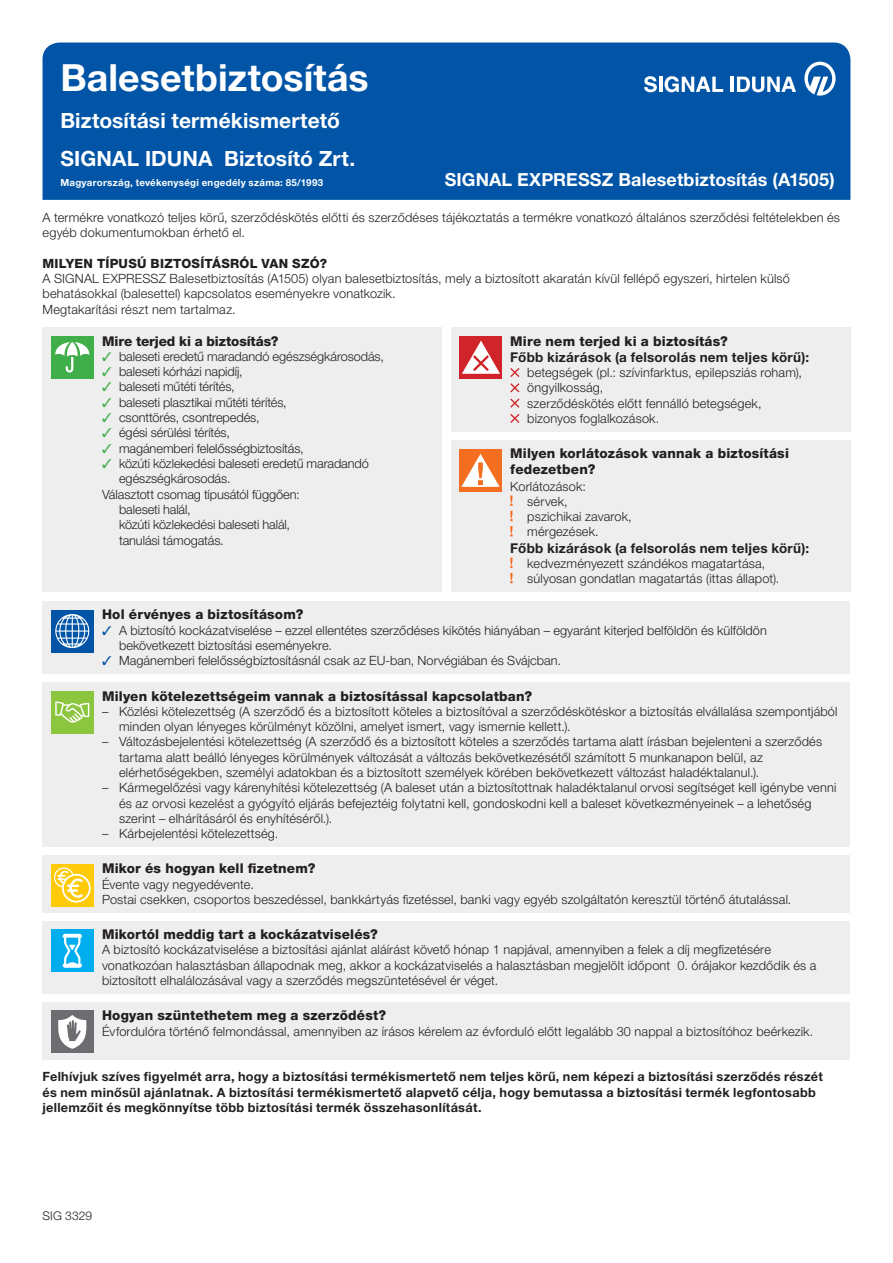
<style>
.page{position:relative;width:893px;height:1263px;background:#fff}
.page>*{position:absolute;margin:0;border:0;box-sizing:border-box;transform-origin:0 0}
.t1{font:700 37.5px "Helvetica Neue LT Std";color:#fff}
.t2{font:700 21px "Helvetica Neue LT Std";letter-spacing:.005em;color:#fff}
.t3{font:700 18px "Helvetica Neue LT Std";letter-spacing:.005em;color:#fff}
.t4{font:800 13.5px/16.2px "Helvetica Neue LT Std";letter-spacing:.01em;color:#231f20}
.t5{font:700 13.5px "Helvetica Neue LT Std";letter-spacing:.015em;color:#231f20}
.t6{font:300 12.75px/15.3px "Helvetica Neue LT Std";letter-spacing:.01em;color:#231f20}
.t7{font:700 12.75px/15.3px "Helvetica Neue LT Std";letter-spacing:.02em;color:#231f20}
.t8{font:800 12.75px "Helvetica Neue LT Std";letter-spacing:.02em;color:#231f20}
.t9{font:300 12.75px "Helvetica Neue LT Std";letter-spacing:-.01em;color:#231f20}
.t10{font:300 12px "Helvetica Neue LT Std";letter-spacing:.01em;color:#231f20}
.t11{font:700 9.75px "Helvetica Neue LT Std";letter-spacing:.03em;color:#fff}
.s1{color:#40ae49}
.s2{color:#0154a6}
</style>
<div class="page">
<div style="left:43px;top:601px;width:807px;height:73px;background:#eeeeef"></div>
<div style="left:51px;top:610px;width:43px;height:42px;background:#0154a6"></div>
<svg style="left:55px;top:614px;width:34px;height:34px"></svg>
<div style="left:451px;top:440px;width:399px;height:152px;background:#eeeeef"></div>
<svg style="left:510px;top:495px;width:3px;height:41px"></svg>
<svg style="left:510px;top:558px;width:3px;height:25px"></svg>
<div style="left:459px;top:449px;width:43px;height:43px;background:#f36e21"></div>
<svg style="left:461px;top:454px;width:39px;height:33px"></svg>
<div style="left:451px;top:327px;width:399px;height:104px;background:#eeeeef"></div>
<svg style="left:510px;top:368px;width:9px;height:9px"></svg>
<svg style="left:510px;top:383px;width:9px;height:9px"></svg>
<svg style="left:510px;top:398px;width:9px;height:10px"></svg>
<svg style="left:510px;top:414px;width:9px;height:9px"></svg>
<div style="left:460px;top:336px;width:42px;height:42px;background:#d1232a"></div>
<svg style="left:462px;top:341px;width:38px;height:33px"></svg>
<div style="left:43px;top:43px;width:807px;height:157px;background:#0154a6"></div>
<svg style="left:644px;top:76px;width:13px;height:16px"></svg>
<hr style="left:659px;top:77px;width:3px;height:15px;background:#fff">
<svg style="left:664px;top:76px;width:59px;height:16px"></svg>
<hr style="left:730px;top:77px;width:4px;height:15px;background:#fff">
<svg style="left:737px;top:77px;width:59px;height:15px"></svg>
<svg style="left:804px;top:62px;width:32px;height:34px"></svg>
<div style="left:43px;top:855px;width:807px;height:57px;background:#eeeeef"></div>
<div style="left:51px;top:864px;width:43px;height:42px;background:#feca0a"></div>
<svg style="left:54px;top:867px;width:37px;height:35px"></svg>
<div style="left:43px;top:921px;width:807px;height:72px;background:#eeeeef"></div>
<div style="left:51px;top:929px;width:43px;height:43px;background:#00aeef"></div>
<svg style="left:63px;top:934px;width:19px;height:34px"></svg>
<div style="left:43px;top:327px;width:399px;height:265px;background:#eeeeef"></div>
<div style="left:51px;top:336px;width:43px;height:42px;background:#40ae49"></div>
<svg style="left:55px;top:342px;width:34px;height:31px"></svg>
<div style="left:43px;top:682px;width:807px;height:165px;background:#eeeeef"></div>
<div style="left:51px;top:691px;width:43px;height:42px;background:#8bc63e"></div>
<svg style="left:55px;top:701px;width:34px;height:22px"></svg>
<div style="left:43px;top:1002px;width:807px;height:57px;background:#eeeeef"></div>
<div style="left:51px;top:1010px;width:43px;height:43px;background:#6c6d70"></div>
<svg style="left:58px;top:1015px;width:29px;height:34px"></svg>
<p class="t1" style="left:60px;top:54px;width:310px">Balesetbiztosítás</p>
<p class="t2" style="left:60px;top:108px;width:281px">Biztosítási termékismertető</p>
<p class="t2" style="left:60px;top:145px;width:296px">SIGNAL IDUNA Biztosító Zrt.</p>
<p class="t11" style="left:60px;top:176px;width:264px">Magyarország, tevékenységi engedély száma: 85/1993</p>
<p class="t3" style="left:445px;top:168px;width:392px">SIGNAL EXPRESSZ Balesetbiztosítás (A1505)</p>
<p class="t6" style="left:43px;top:209px;width:799px">A termékre vonatkozó teljes körű, szerződéskötés előtti és szerződéses tájékoztatás a termékre vonatkozó általános szerződési feltételekben és egyéb dokumentumokban érhető el.</p>
<p class="t8" style="left:43px;top:255px;width:286px">MILYEN TÍPUSÚ BIZTOSÍTÁSRÓL VAN SZÓ?</p>
<p class="t6" style="left:43px;top:270px;width:749px">A SIGNAL EXPRESSZ Balesetbiztosítás (A1505) olyan balesetbiztosítás, mely a biztosított akaratán kívül fellépő egyszeri, hirtelen külső behatásokkal (balesettel) kapcsolatos eseményekre vonatkozik.</p>
<p class="t6" style="left:43px;top:301px;width:195px">Megtakarítási részt nem tartalmaz.</p>
<p class="t4" style="left:102px;top:333px;width:178px">Mire terjed ki a biztosítás?</p>
<p class="t6" style="left:102px;top:348px;width:283px"><span class="s1">✓</span> baleseti eredetű maradandó egészségkárosodás,</p>
<p class="t6" style="left:102px;top:364px;width:142px"><span class="s1">✓</span> baleseti kórházi napidíj,</p>
<p class="t9" style="left:102px;top:379px;width:134px"><span class="s1">✓</span> baleseti műtéti térítés,</p>
<p class="t6" style="left:102px;top:394px;width:186px"><span class="s1">✓</span> baleseti plasztikai műtéti térítés,</p>
<p class="t6" style="left:102px;top:410px;width:159px"><span class="s1">✓</span> csonttörés, csontrepedés,</p>
<p class="t6" style="left:102px;top:425px;width:129px"><span class="s1">✓</span> égési sérülési térítés,</p>
<p class="t6" style="left:102px;top:440px;width:203px"><span class="s1">✓</span> magánemberi felelősségbiztosítás,</p>
<p class="t6" style="left:119px;top:455px;width:251px;text-indent:-17px"><span class="s1">✓</span> közúti közlekedési baleseti eredetű maradandó egészségkárosodás.</p>
<p class="t6" style="left:102px;top:486px;width:199px">Választott csomag típusától függően:</p>
<p class="t6" style="left:119px;top:501px;width:73px">baleseti halál,</p>
<p class="t6" style="left:119px;top:517px;width:173px">közúti közlekedési baleseti halál,</p>
<p class="t6" style="left:119px;top:532px;width:106px">tanulási támogatás.</p>
<p class="t4" style="left:510px;top:333px;width:219px">Mire nem terjed ki a biztosítás?</p>
<p class="t5" style="left:510px;top:349px;width:300px">Főbb kizárások (a felsorolás nem teljes körű):</p>
<p class="t6" style="left:527px;top:365px;width:276px">betegségek (pl.: szívinfarktus, epilepsziás roham),</p>
<p class="t6" style="left:527px;top:380px;width:78px">öngyilkosság,</p>
<p class="t6" style="left:527px;top:395px;width:236px">szerződéskötés előtt fennálló betegségek,</p>
<p class="t6" style="left:527px;top:410px;width:133px">bizonyos foglalkozások.</p>
<p class="t4" style="left:510px;top:445px;width:280px">Milyen korlátozások vannak a biztosítási fedezetben?</p>
<p class="t6" style="left:510px;top:478px;width:77px">Korlátozások:</p>
<p class="t6" style="left:527px;top:493px;width:42px">sérvek,</p>
<p class="t6" style="left:527px;top:509px;width:106px">pszichikai zavarok,</p>
<p class="t6" style="left:527px;top:524px;width:73px">mérgezések.</p>
<p class="t5" style="left:510px;top:539px;width:300px">Főbb kizárások (a felsorolás nem teljes körű):</p>
<p class="t6" style="left:527px;top:555px;width:240px">kedvezményezett szándékos magatartása,</p>
<p class="t6" style="left:527px;top:571px;width:254px">súlyosan gondatlan magatartás (ittas állapot).</p>
<p class="t4" style="left:102px;top:606px;width:203px">Hol érvényes a biztosításom?</p>
<p class="t6" style="left:119px;top:622px;width:649px;text-indent:-17px"><span class="s2">✓</span> A biztosító kockázatviselése – ezzel ellentétes szerződéses kikötés hiányában – egyaránt kiterjed belföldön és külföldön bekövetkezett biztosítási eseményekre.</p>
<p class="t6" style="left:102px;top:653px;width:460px"><span class="s2">✓</span> Magánemberi felelősségbiztosításnál csak az EU-ban, Norvégiában és Svájcban.</p>
<p class="t4" style="left:102px;top:687px;width:432px">Milyen kötelezettségeim vannak a biztosítással kapcsolatban?</p>
<p class="t6" style="left:119px;top:703px;width:720px;text-indent:-17px">– Közlési kötelezettség (A szerződő és a biztosított köteles a biztosítóval a szerződéskötéskor a biztosítás elvállalása szempontjából minden olyan lényeges körülményt közölni, amelyet ismert, vagy ismernie kellett.).</p>
<p class="t6" style="left:119px;top:734px;width:705px;text-indent:-17px">– Változásbejelentési kötelezettség (A szerződő és a biztosított köteles a szerződés tartama alatt írásban bejelenteni a szerződés tartama alatt beálló lényeges körülmények változását a változás bekövetkezésétől számított 5 munkanapon belül, az elérhetőségekben, személyi adatokban és a biztosított személyek körében bekövetkezett változást haladéktalanul.).</p>
<p class="t6" style="left:119px;top:780px;width:719px;text-indent:-17px">– Kármegelőzési vagy kárenyhítési kötelezettség (A baleset után a biztosítottnak haladéktalanul orvosi segítséget kell igénybe venni és az orvosi kezelést a gyógyító eljárás befejeztéig folytatni kell, gondoskodni kell a baleset következményeinek – a lehetőség szerint – elhárításáról és enyhítéséről.).</p>
<p class="t6" style="left:102px;top:826px;width:178px">– Kárbejelentési kötelezettség.</p>
<p class="t4" style="left:102px;top:860px;width:215px">Mikor és hogyan kell fizetnem?</p>
<p class="t6" style="left:102px;top:876px;width:153px">Évente vagy negyedévente.</p>
<p class="t6" style="left:102px;top:891px;width:691px">Postai csekken, csoportos beszedéssel, bankkártyás fizetéssel, banki vagy egyéb szolgáltatón keresztül történő átutalással.</p>
<p class="t4" style="left:102px;top:926px;width:277px">Mikortól meddig tart a kockázatviselés?</p>
<p class="t6" style="left:102px;top:942px;width:716px">A biztosító kockázatviselése a biztosítási ajánlat aláírást követő hónap 1 napjával, amennyiben a felek a díj megfizetésére vonatkozóan halasztásban állapodnak meg, akkor a kockázatviselés a halasztásban megjelölt időpont 0. órájakor kezdődik és a biztosított elhalálozásával vagy a szerződés megszüntetésével ér véget.</p>
<p class="t4" style="left:102px;top:1007px;width:286px">Hogyan szüntethetem meg a szerződést?</p>
<p class="t6" style="left:102px;top:1023px;width:713px">Évfordulóra történő felmondással, amennyiben az írásos kérelem az évforduló előtt legalább 30 nappal a biztosítóhoz beérkezik.</p>
<p class="t7" style="left:43px;top:1069px;width:782px">Felhívjuk szíves figyelmét arra, hogy a biztosítási termékismertető nem teljes körű, nem képezi a biztosítási szerződés részét és nem minősül ajánlatnak. A biztosítási termékismertető alapvető célja, hogy bemutassa a biztosítási termék legfontosabb jellemzőit és megkönnyítse több biztosítási termék összehasonlítását.</p>
<p class="t10" style="left:43px;top:1209px;width:51px">SIG 3329</p>
</div>
